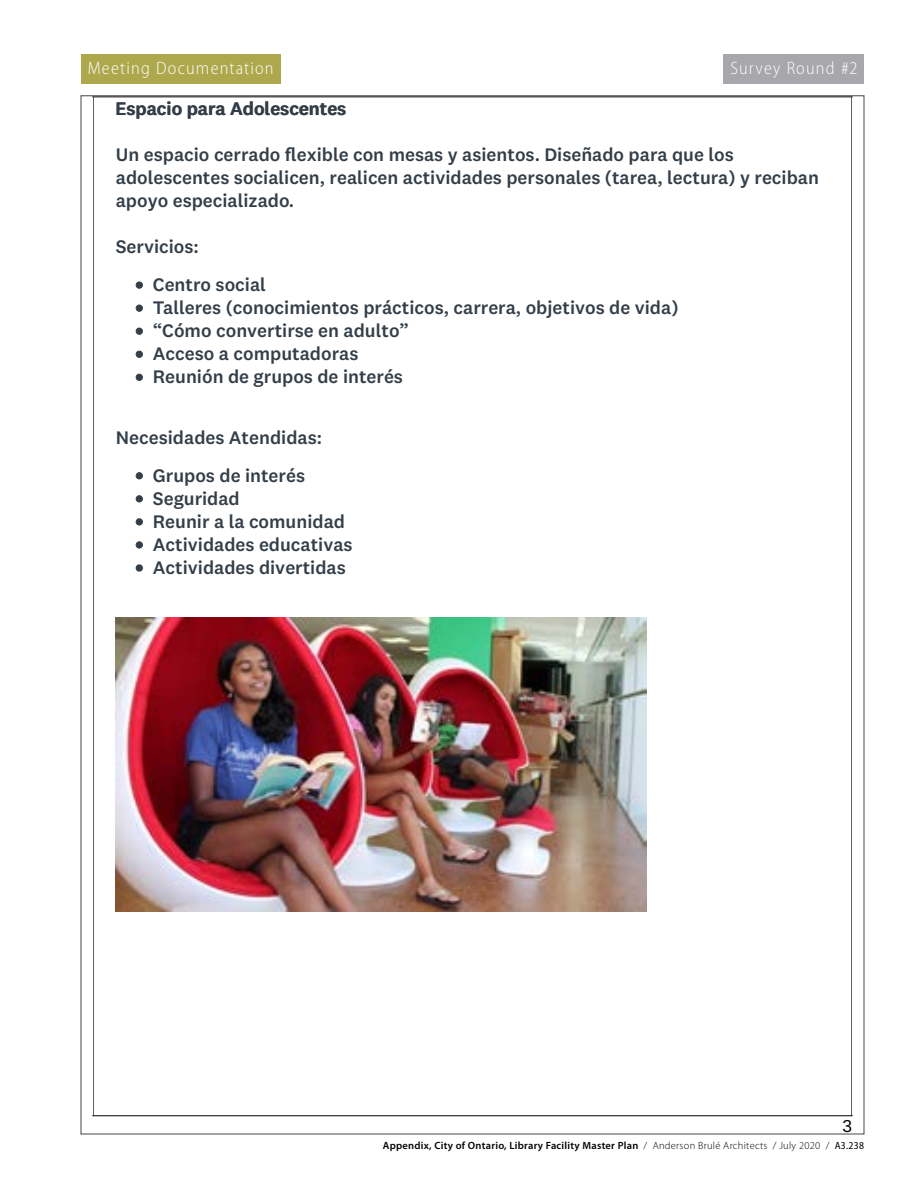
<style>
.page{position:relative;width:918px;height:1188px;background:#fff}
.page>*{position:absolute;margin:0;border:0;box-sizing:border-box;transform-origin:0 0}
.t1{font:18.9px/23.1px "Copyright Klim Type Foundry Not Licensedfor Desktop Use";color:#333e48}
.t2{font:300 semi-condensed 18px "Myriad Pro";letter-spacing:.065em;color:#fff}
.t3{font:17.25px "Liberation Sans";color:#000}
.t4{font:600 10.5px "Myriad Pro";letter-spacing:.025em;color:#040503}
.s1{font-weight:300}
.s2{font-weight:400;font-stretch:semi-condensed;color:#000}
</style>
<div class="page">
<div style="left:81px;top:54px;width:199px;height:30px;background:#aea84c"></div>
<hr style="left:93px;top:97px;width:1px;height:1018px;background:#606060">
<hr style="left:851px;top:97px;width:1px;height:1018px;background:#606060">
<img style="left:116px;top:618px;width:531px;height:293px">
<svg style="left:136px;top:282px;width:6px;height:6px"></svg>
<div style="left:136px;top:282px;width:7px;height:7px;border:1px solid #333e48;border-radius:50%"></div>
<svg style="left:136px;top:305px;width:6px;height:6px"></svg>
<div style="left:136px;top:305px;width:7px;height:7px;border:1px solid #333e48;border-radius:50%"></div>
<svg style="left:136px;top:328px;width:6px;height:6px"></svg>
<div style="left:136px;top:328px;width:7px;height:7px;border:1px solid #333e48;border-radius:50%"></div>
<svg style="left:136px;top:351px;width:6px;height:6px"></svg>
<div style="left:136px;top:351px;width:7px;height:7px;border:1px solid #333e48;border-radius:50%"></div>
<svg style="left:136px;top:374px;width:6px;height:6px"></svg>
<div style="left:136px;top:374px;width:7px;height:7px;border:1px solid #333e48;border-radius:50%"></div>
<svg style="left:136px;top:473px;width:6px;height:6px"></svg>
<div style="left:136px;top:472px;width:7px;height:7px;border:1px solid #333e48;border-radius:50%"></div>
<svg style="left:136px;top:496px;width:6px;height:6px"></svg>
<div style="left:136px;top:495px;width:7px;height:7px;border:1px solid #333e48;border-radius:50%"></div>
<svg style="left:136px;top:519px;width:6px;height:6px"></svg>
<div style="left:136px;top:518px;width:7px;height:7px;border:1px solid #333e48;border-radius:50%"></div>
<svg style="left:136px;top:542px;width:6px;height:6px"></svg>
<div style="left:136px;top:541px;width:7px;height:7px;border:1px solid #333e48;border-radius:50%"></div>
<svg style="left:136px;top:565px;width:6px;height:6px"></svg>
<div style="left:136px;top:565px;width:7px;height:7px;border:1px solid #333e48;border-radius:50%"></div>
<hr style="left:93px;top:97px;width:759px;height:1px;background:#000">
<hr style="left:93px;top:1116px;width:759px;height:1px;background:#000">
<div style="left:724px;top:54px;width:140px;height:30px;background:#a7a7ac"></div>
<p class="t2" style="left:731px;top:59px;width:129px">Survey Round #2</p>
<p class="t2" style="left:88px;top:59px;width:188px">Meeting Documentation</p>
<p class="t1" style="left:116px;top:97px;width:232px">Espacio para Adolescentes</p>
<p class="t1" style="left:116px;top:143px;width:705px">Un espacio cerrado flexible con mesas y asientos. Diseñado para que los adolescentes socialicen, realicen actividades personales (tarea, lectura) y reciban apoyo especializado.</p>
<p class="t1" style="left:153px;top:228px;width:114px;line-height:37.8px;text-indent:-37px">Servicios:<br>Centro social</p>
<p class="t1" style="left:153px;top:296px;width:527px">Talleres (conocimientos prácticos, carrera, objetivos de vida) “Cómo convertirse en adulto”<br>Acceso a computadoras<br>Reunión de grupos de interés</p>
<p class="t1" style="left:153px;top:419px;width:171px;line-height:37.8px;text-indent:-37px">Necesidades Atendidas:<br>Grupos de interés</p>
<p class="t1" style="left:153px;top:487px;width:201px">Seguridad<br>Reunir a la comunidad<br>Actividades educativas<br>Actividades divertidas</p>
<p class="t3" style="left:843px;top:1116px;width:11px">3</p>
<p class="t4" style="left:383px;top:1139px;width:483px">Appendix, City of Ontario, Library Facility Master Plan <span class="s1">/ Anderson Brulé Architects / July 2020 /</span> <span class="s2">A3.238</span></p>
</div>
